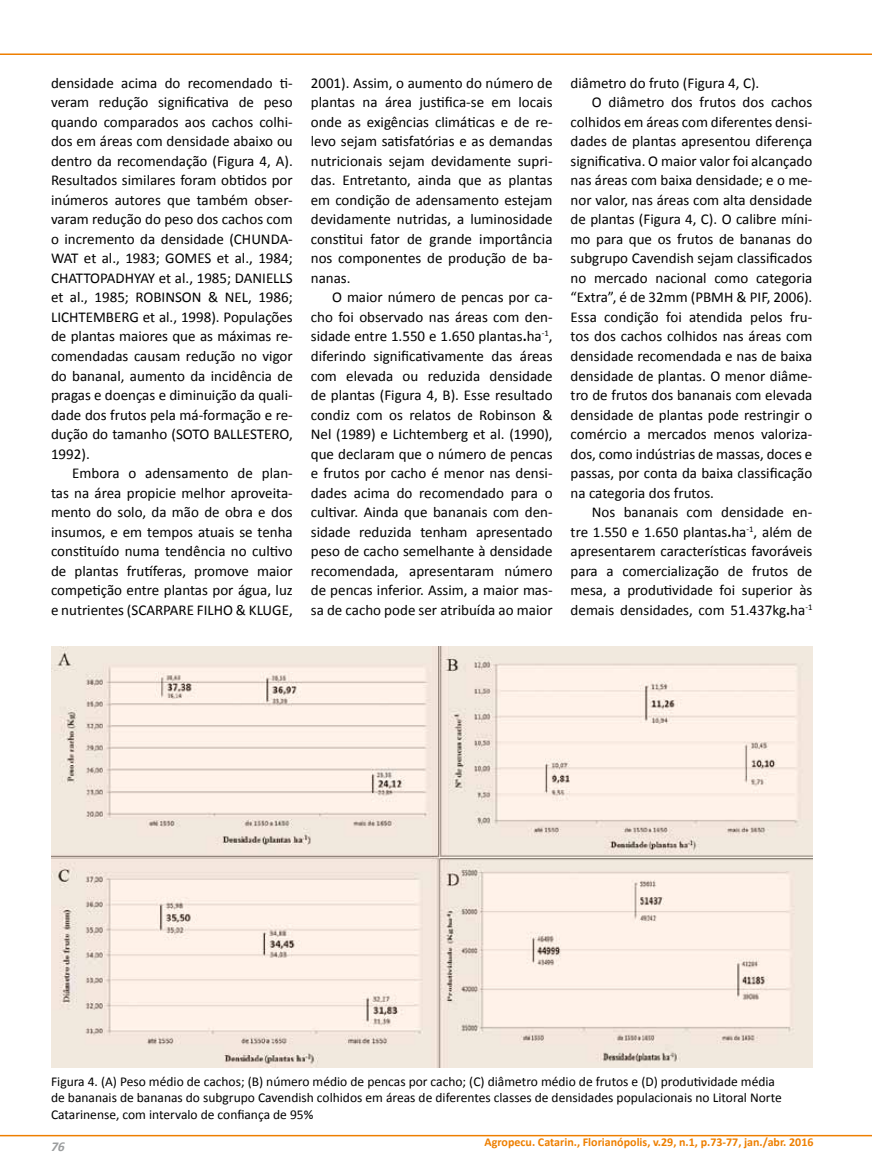
<style>
.page{position:relative;width:872px;height:1170px;background:#fff}
.page>*{position:absolute;margin:0;border:0;box-sizing:border-box;transform-origin:0 0}
.t1{font:15px/19.5px "Calibri";color:#000;text-align:justify}
.t2{font:13.5px/16.5px "Calibri";color:#000}
.t3{font:italic 700 13.5px "Calibri";color:#9c9e9f}
.t4{font:700 12px "Calibri";color:#ee7f00}
.s1{font-weight:700}
</style>
<div class="page">
<hr style="left:0;top:53px;width:872px;height:2px;background:#ee7f00">
<hr style="left:0;top:1134px;width:872px;height:2px;background:#ee7f00">
<img style="left:51px;top:646px;width:761px;height:421px">
<p class="t1" style="left:51px;top:73px;width:243px">densidade acima do recomendado ti&shy;veram redução significativa de peso quando comparados aos cachos colhi&shy;dos em áreas com densidade abaixo ou dentro da recomendação (Figura 4, A).<br>Resultados similares foram obtidos por inúmeros autores que também obser&shy;varam redução do peso dos cachos com o incremento da densidade (CHUNDA-WAT et al., 1983; GOMES et al., 1984; CHATTOPADHYAY et al., 1985; DANIELLS et al., 1985; ROBINSON &amp; NEL, 1986; LICHTEMBERG et al., 1998). Populações de plantas maiores que as máximas re&shy;comendadas causam redução no vigor do bananal, aumento da incidência de pragas e doenças e diminuição da quali&shy;dade dos frutos pela má-formação e re&shy;dução do tamanho (SOTO BALLESTERO, 1992).</p>
<p class="t1" style="left:51px;top:463px;width:243px;text-indent:21px">Embora o adensamento de plan&shy;tas na área propicie melhor aproveita&shy;mento do solo, da mão de obra e dos insumos, e em tempos atuais se tenha constituído numa tendência no cultivo de plantas frutíferas, promove maior competição entre plantas por água, luz e nutrientes (SCARPARE FILHO &amp; KLUGE,</p>
<p class="t1" style="left:311px;top:73px;width:243px">2001). Assim, o aumento do número de plantas na área justifica-se em locais onde as exigências climáticas e de re&shy;levo sejam satisfatórias e as demandas nutricionais sejam devidamente supri&shy;das. Entretanto, ainda que as plantas em condição de adensamento estejam devidamente nutridas, a luminosidade constitui fator de grande importância nos componentes de produção de ba&shy;nanas.</p>
<p class="t1" style="left:311px;top:287px;width:243px;text-indent:21px">O maior número de pencas por ca&shy;cho foi observado nas áreas com den&shy;sidade entre 1.550 e 1.650 plantas<span class="s1">.</span>ha<sup>-1</sup>, diferindo significativamente das áreas com elevada ou reduzida densidade de plantas (Figura 4, B). Esse resultado condiz com os relatos de Robinson &amp; Nel (1989) e Lichtemberg et al. (1990), que declaram que o número de pencas e frutos por cacho é menor nas densi&shy;dades acima do recomendado para o cultivar. Ainda que bananais com den&shy;sidade reduzida tenham apresentado peso de cacho semelhante à densidade recomendada, apresentaram número de pencas inferior. Assim, a maior mas&shy;sa de cacho pode ser atribuída ao maior</p>
<p class="t1" style="left:570px;top:73px;width:190px">diâmetro do fruto (Figura 4, C).</p>
<p class="t1" style="left:592px;top:92px;width:222px">O diâmetro dos frutos dos cachos</p>
<p class="t1" style="left:570px;top:112px;width:243px">colhidos em áreas com diferentes densi-</p>
<p class="t1" style="left:570px;top:131px;width:243px">dades de plantas apresentou diferença</p>
<p class="t1" style="left:570px;top:151px;width:243px">significativa. O maior valor foi alcançado</p>
<p class="t1" style="left:570px;top:170px;width:243px">nas áreas com baixa densidade; e o me-</p>
<p class="t1" style="left:570px;top:190px;width:243px">nor valor, nas áreas com alta densidade</p>
<p class="t1" style="left:570px;top:209px;width:243px">de plantas (Figura 4, C). O calibre míni-</p>
<p class="t1" style="left:570px;top:229px;width:243px">mo para que os frutos de bananas do</p>
<p class="t1" style="left:570px;top:248px;width:243px">subgrupo Cavendish sejam classificados</p>
<p class="t1" style="left:570px;top:268px;width:243px">no mercado nacional como categoria</p>
<p class="t1" style="left:570px;top:287px;width:243px">“Extra”, é de 32mm (PBMH &amp; PIF, 2006).</p>
<p class="t1" style="left:570px;top:307px;width:243px">Essa condição foi atendida pelos fru-</p>
<p class="t1" style="left:570px;top:326px;width:243px">tos dos cachos colhidos nas áreas com</p>
<p class="t1" style="left:570px;top:346px;width:243px">densidade recomendada e nas de baixa</p>
<p class="t1" style="left:570px;top:365px;width:243px">densidade de plantas. O menor diâme-</p>
<p class="t1" style="left:570px;top:385px;width:243px">tro de frutos dos bananais com elevada</p>
<p class="t1" style="left:570px;top:404px;width:243px">densidade de plantas pode restringir o</p>
<p class="t1" style="left:570px;top:424px;width:243px">comércio a mercados menos valoriza-</p>
<p class="t1" style="left:570px;top:443px;width:243px">dos, como indústrias de massas, doces e</p>
<p class="t1" style="left:570px;top:463px;width:243px">passas, por conta da baixa classificação</p>
<p class="t1" style="left:570px;top:482px;width:145px">na categoria dos frutos.</p>
<p class="t1" style="left:592px;top:502px;width:222px">Nos bananais com densidade en-</p>
<p class="t1" style="left:570px;top:521px;width:243px">tre 1.550 e 1.650 plantas<span class="s1">.</span>ha<sup>-1</sup>, além de</p>
<p class="t1" style="left:570px;top:541px;width:243px">apresentarem características favoráveis</p>
<p class="t1" style="left:570px;top:560px;width:243px">para a comercialização de frutos de</p>
<p class="t1" style="left:570px;top:580px;width:243px">mesa, a produtividade foi superior às</p>
<p class="t1" style="left:570px;top:599px;width:243px">demais densidades, com 51.437kg<span class="s1">.</span>ha<sup>-1</sup></p>
<p class="t2" style="left:51px;top:1072px;width:732px">Figura 4. (A) Peso médio de cachos; (B) número médio de pencas por cacho; (C) diâmetro médio de frutos e (D) produtividade média de bananais de bananas do subgrupo Cavendish colhidos em áreas de diferentes classes de densidades populacionais no Litoral Norte<br>Catarinense, com intervalo de confiança de 95%</p>
<p class="t4" style="left:484px;top:1133px;width:330px">Agropecu. Catarin., Florianópolis, v.29, n.1, p.73-77, jan./abr. 2016</p>
<p class="t3" style="left:51px;top:1137px;width:16px">76</p>
</div>
